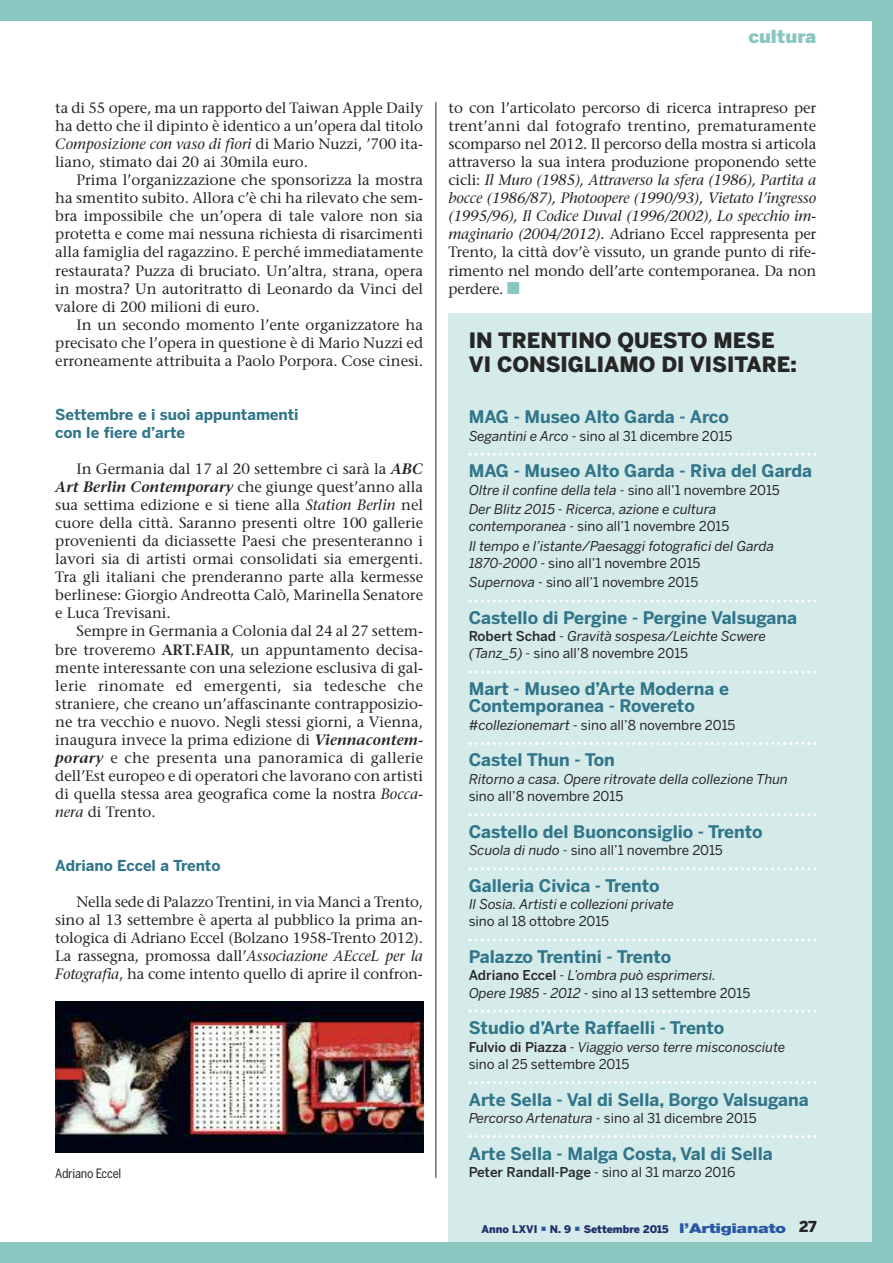
<style>
.page{position:relative;width:893px;height:1263px;background:#88c6c0}
.page>*{position:absolute;margin:0;border:0;box-sizing:border-box;transform-origin:0 0}
.t1{font:900 21px/24px "Benton Sans";color:#272627}
.t2{font:900 18px "Benton Sans";color:#88c6c0;scale:1.05 1}
.t3{font:700 17.25px/17.2px "Benton Sans";color:#31758a}
.t4{font:15px/18px "Stone Serif";color:#272627;text-align:justify}
.t5{font:700 15px/18px "Benton Sans";color:#31758a}
.t6{font:italic 13.5px/17.2px "Benton Sans";color:#272627}
.t7{font:13.5px/19.4px "Benton Sans";color:#272627}
.t8{font:12.75px "Benton Sans Cond";letter-spacing:-.02em;color:#272627}
.t9{font:900 10.5px "Benton Sans";color:#202e6a}
.s1{font-style:italic}
.s2{font-weight:600;font-style:italic}
.s3{font-weight:600}
.s4{font-family:"Carta";color:#88c6c0}
.s5{font-style:normal}
.s6{font-weight:500;font-style:normal}
.s7{font-weight:500}
.s8{font-family:"Helvetica Neue";font-size:13.5px;color:#2a58a5}
.s9{font-size:15px;color:#272627}
</style>
<div class="page">
<div style="left:0;top:21px;width:872px;height:1221px;background:#fff"></div>
<hr style="left:435px;top:102px;width:1px;height:1076px;background:#272627">
<div style="left:449px;top:313px;width:423px;height:929px;background:#d5ebe9"></div>
<svg style="left:469px;top:453px;width:347px;height:3px"></svg>
<svg style="left:469px;top:599px;width:347px;height:3px"></svg>
<svg style="left:469px;top:671px;width:347px;height:3px"></svg>
<svg style="left:469px;top:742px;width:347px;height:3px"></svg>
<svg style="left:469px;top:813px;width:347px;height:3px"></svg>
<svg style="left:469px;top:867px;width:347px;height:3px"></svg>
<svg style="left:469px;top:938px;width:347px;height:3px"></svg>
<svg style="left:469px;top:1010px;width:347px;height:3px"></svg>
<svg style="left:469px;top:1081px;width:347px;height:3px"></svg>
<svg style="left:469px;top:1135px;width:347px;height:3px"></svg>
<img style="left:55px;top:1001px;width:368px;height:152px">
<p class="t4" style="left:55px;top:100px;width:369px">ta di 55 opere, ma un rapporto del Taiwan Apple Daily ha detto che il dipinto è identico a un’opera dal titolo <span class="s1">Composizione con vaso di fiori</span> di Mario Nuzzi, ’700 ita&shy;liano, stimato dai 20 ai 30mila euro.</p>
<p class="t4" style="left:55px;top:173px;width:369px;text-indent:21px">Prima l’organizzazione che sponsorizza la mostra ha smentito subito. Allora c’è chi ha rilevato che sem&shy;bra impossibile che un’opera di tale valore non sia protetta e come mai nessuna richiesta di risarcimenti alla famiglia del ragazzino. E perché immediatamente restaurata? Puzza di bruciato. Un’altra, strana, opera in mostra? Un autoritratto di Leonardo da Vinci del valore di 200 milioni di euro.</p>
<p class="t4" style="left:55px;top:317px;width:369px;text-indent:21px">In un secondo momento l’ente organizzatore ha precisato che l’opera in questione è di Mario Nuzzi ed erroneamente attribuita a Paolo Porpora. Cose cinesi.</p>
<p class="t5" style="left:55px;top:406px;width:245px">Settembre e i suoi appuntamenti con le fiere d’arte</p>
<p class="t4" style="left:55px;top:461px;width:369px;text-indent:21px">In Germania dal 17 al 20 settembre ci sarà la <span class="s2">ABC Art Berlin Contemporary</span> che giunge quest’anno alla sua settima edizione e si tiene alla <span class="s1">Station Berlin</span> nel cuore della città. Saranno presenti oltre 100 gallerie provenienti da diciassette Paesi che presenteranno i lavori sia di artisti ormai consolidati sia emergenti.<br>Tra gli italiani che prenderanno parte alla kermesse berlinese: Giorgio Andreotta Calò, Marinella Senatore e Luca Trevisani.</p>
<p class="t4" style="left:55px;top:624px;width:369px;text-indent:21px">Sempre in Germania a Colonia dal 24 al 27 settem&shy;bre troveremo <span class="s3">ART.FAIR</span>, un appuntamento decisa&shy;mente interessante con una selezione esclusiva di gal&shy;lerie rinomate ed emergenti, sia tedesche che straniere, che creano un’affascinante contrapposizio&shy;ne tra vecchio e nuovo. Negli stessi giorni, a Vienna, inaugura invece la prima edizione di <span class="s2">Viennacontem&shy;porary</span> e che presenta una panoramica di gallerie dell’Est europeo e di operatori che lavorano con artisti di quella stessa area geografica come la nostra <span class="s1">Bocca&shy;nera</span> di Trento.</p>
<p class="t5" style="left:55px;top:857px;width:167px">Adriano Eccel a Trento</p>
<p class="t4" style="left:55px;top:894px;width:369px;text-indent:21px">Nella sede di Palazzo Trentini, in via Manci a Trento, sino al 13 settembre è aperta al pubblico la prima an&shy;tologica di Adriano Eccel (Bolzano 1958-Trento 2012).<br>La rassegna, promossa dall’<span class="s1">Associazione AEcceL per la Fotografia</span>, ha come intento quello di aprire il confron-</p>
<p class="t8" style="left:55px;top:1166px;width:67px">Adriano Eccel</p>
<p class="t2" style="left:748px;top:26px;width:66px">cultura</p>
<p class="t4" style="left:449px;top:100px;width:369px">to con l’articolato percorso di ricerca intrapreso per trent’anni dal fotografo trentino, prematuramente scomparso nel 2012. Il percorso della mostra si articola attraverso la sua intera produzione proponendo sette cicli: <span class="s1">Il Muro (1985), Attraverso la sfera (1986), Partita a bocce (1986/87), Photoopere (1990/93), Vietato l’ingresso (1995/96), Il Codice Duval (1996/2002), Lo specchio im&shy;maginario (2004/2012).</span> Adriano Eccel rappresenta per Trento, la città dov’è vissuto, un grande punto di rife&shy;rimento nel mondo dell’arte contemporanea. Da non perdere. <span class="s4">-</span></p>
<h1 class="t1" style="left:469px;top:329px;width:330px">IN TRENTINO QUESTO MESE<br>VI CONSIGLIAMO DI VISITARE:</h1>
<p class="t3" style="left:469px;top:409px;width:262px">MAG - Museo Alto Garda - Arco</p>
<p class="t7" style="left:469px;top:426px;width:265px"><span class="s1">Segantini e Arco</span> - sino al 31 dicembre 2015</p>
<p class="t3" style="left:469px;top:463px;width:345px">MAG - Museo Alto Garda - Riva del Garda</p>
<p class="t6" style="left:469px;top:480px;width:313px;line-height:19.4px">Oltre il confine della tela <span class="s5">- sino all’1 novembre 2015<br></span>Der Blitz 2015 <span class="s5">-</span> Ricerca, azione e cultura</p>
<p class="t6" style="left:469px;top:516px;width:307px;line-height:19.4px">contemporanea - <span class="s5">sino all’1 novembre 2015<br></span>Il tempo e l’istante/Paesaggi fotografici del Garda</p>
<p class="t7" style="left:469px;top:553px;width:233px"><span class="s1">1870</span>-<span class="s1">2000</span> - sino all’1 novembre 2015<br><span class="s1">Supernova</span> - sino all’1 novembre 2015</p>
<p class="t3" style="left:469px;top:609px;width:330px">Castello di Pergine - Pergine Valsugana</p>
<p class="t6" style="left:469px;top:627px;width:299px"><span class="s6">Robert Schad</span> <span class="s5">-</span> Gravità sospesa/Leichte Scwere (Tanz_5) <span class="s5">- sino all’8 novembre 2015</span></p>
<p class="t3" style="left:469px;top:681px;width:262px">Mart - Museo d’Arte Moderna e<br>Contemporanea - Rovereto</p>
<p class="t7" style="left:469px;top:715px;width:268px"><span class="s1">#collezionemart</span> - sino all’8 novembre 2015</p>
<p class="t3" style="left:469px;top:752px;width:148px">Castel Thun - Ton</p>
<p class="t6" style="left:469px;top:770px;width:320px">Ritorno a casa. Opere ritrovate della collezione Thun</p>
<p class="t7" style="left:469px;top:787px;width:156px">sino all’8 novembre 2015</p>
<p class="t3" style="left:469px;top:823px;width:295px">Castello del Buonconsiglio - Trento</p>
<p class="t7" style="left:469px;top:841px;width:256px"><span class="s1">Scuola di nudo</span> - sino all’1 novembre 2015</p>
<p class="t3" style="left:469px;top:877px;width:192px">Galleria Civica - Trento</p>
<p class="t6" style="left:469px;top:895px;width:207px">Il Sosia. Artisti e collezioni private</p>
<p class="t7" style="left:469px;top:912px;width:142px">sino al 18 ottobre 2015</p>
<p class="t3" style="left:469px;top:948px;width:204px">Palazzo Trentini - Trento</p>
<p class="t6" style="left:469px;top:966px;width:283px"><span class="s6">Adriano Eccel</span> <span class="s5">-</span> L’ombra può esprimersi.<br>Opere 1985 - 2012 <span class="s5">- sino al 13 settembre 2015</span></p>
<p class="t3" style="left:469px;top:1020px;width:257px">Studio d’Arte Raffaelli - Trento</p>
<p class="t6" style="left:469px;top:1038px;width:318px"><span class="s6">Fulvio di Piazza</span> <span class="s5">-</span> Viaggio verso terre misconosciute <span class="s5">sino al 25 settembre 2015</span></p>
<p class="t3" style="left:469px;top:1091px;width:342px">Arte Sella - Val di Sella, Borgo Valsugana</p>
<p class="t7" style="left:469px;top:1108px;width:290px"><span class="s1">Percorso Artenatura</span> - sino al 31 dicembre 2015</p>
<p class="t3" style="left:469px;top:1145px;width:305px">Arte Sella - Malga Costa, Val di Sella</p>
<p class="t7" style="left:469px;top:1162px;width:268px"><span class="s7">Peter Randall-Page</span> - sino al 31 marzo 2016</p>
<p class="t9" style="left:482px;top:1223px;width:336px">Anno LXVI N. 9 Settembre 2015 <span class="s8">l’Artigianato</span> <span class="s9">27</span></p>
</div>
